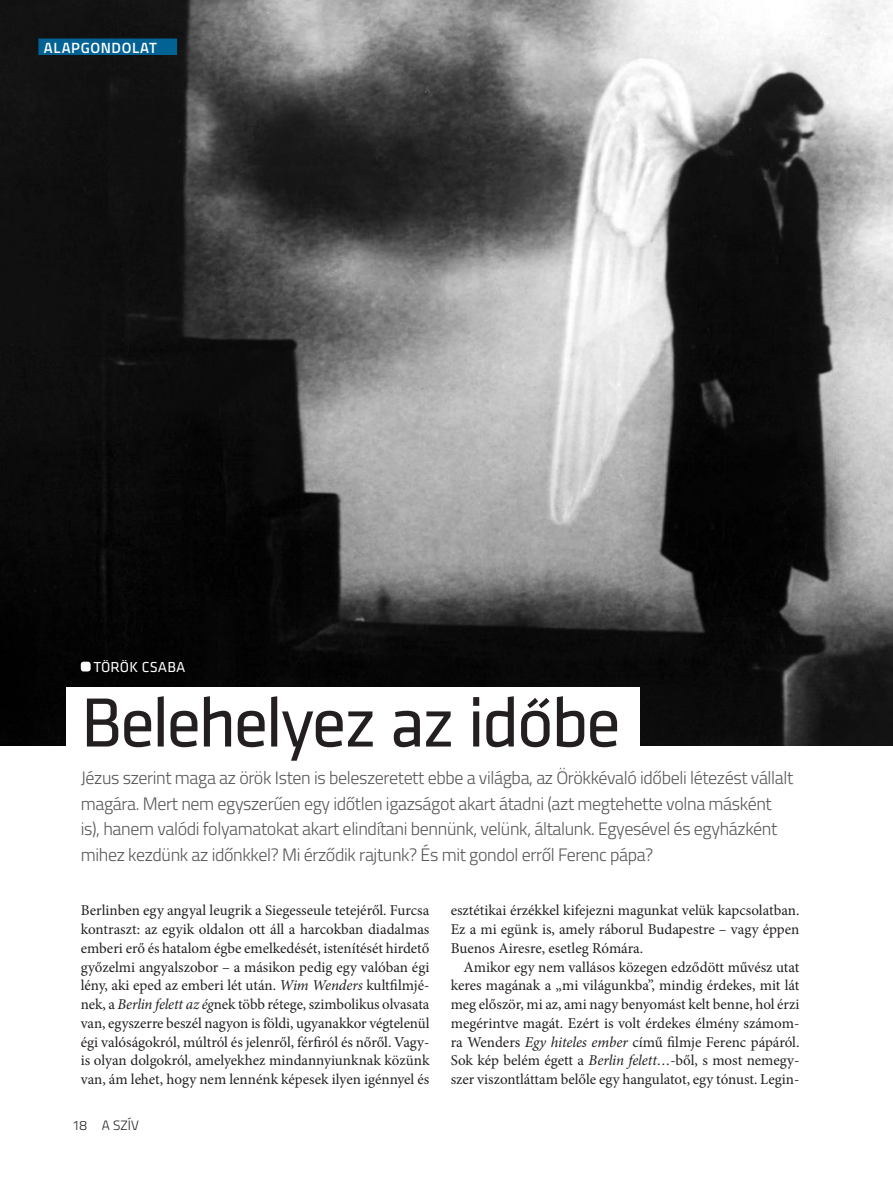
<style>
.page{position:relative;width:893px;height:1191px;background:#fff}
.page>*{position:absolute;margin:0;border:0;box-sizing:border-box;transform-origin:0 0}
.FŐCÍM{font:72px "Klavika";letter-spacing:-.04em;color:#231f20}
.LEAD_OK{font:300 18px/25.5px "Titillium";letter-spacing:-.02em;color:#57585a}
.Első_bekezdés{font:15px/18.8px "Minion Pro";color:#231f20;text-align:justify}
.Kenyérszöveg{font:15px/18.8px "Minion Pro";color:#231f20;text-align:justify}
.SZERZO{font:15px "Klavika";letter-spacing:.01em;color:#fff}
.ROVATCÍM_BAL{font:600 14.85px "Titillium";letter-spacing:.045em;color:#fff}
.OLDALSZÁM{font:300 13.5px "Titillium";letter-spacing:.01em;color:#231f20}
.s1{font-style:italic}
</style>
<div class="page">
<img style="left:0;top:0;width:893px;height:745px">
<div style="left:66px;top:687px;width:573px;height:63px;background:#fff"></div>
<div style="left:81px;top:661px;width:10px;height:10px;background:#fff;border-radius:3px"></div>
<div style="left:38px;top:38px;width:139px;height:17px;background:#036294"></div>
<p class="ROVATCÍM_BAL" style="left:44px;top:37px;width:115px">ALAPGONDOLAT</p>
<p class="SZERZO" style="left:93px;top:656px;width:94px">TÖRÖK CSABA</p>
<p class="FŐCÍM" style="left:81px;top:675px;width:542px">Belehelyez az időbe</p>
<p class="LEAD_OK" style="left:81px;top:764px;width:714px">Jézus szerint maga az örök Isten is beleszeretett ebbe a világba, az Örökkévaló időbeli létezést vállalt magára. Mert nem egyszerűen egy időtlen igazságot akart átadni (azt megtehette volna másként is), hanem valódi folyamatokat akart elindítani bennünk, velünk, általunk. Egyesével és egyházként mihez kezdünk az időnkkel? Mi érződik rajtunk? És mit gondol erről Ferenc pápa?</p>
<p class="Első_bekezdés" style="left:81px;top:901px;width:350px">Berlinben egy angyal leugrik a Siegesseule tetejéről. Furcsa kontraszt: az egyik oldalon ott áll a harcokban diadalmas emberi erő és hatalom égbe emelkedését, istenítését hirdető győzelmi angyalszobor – a másikon pedig egy valóban égi lény, aki eped az emberi lét után. <span class="s1">Wim Wenders</span> kultfilmjé&shy;nek, a <span class="s1">Berlin felett az ég</span>nek több rétege, szimbolikus olvasata van, egyszerre beszél nagyon is földi, ugyanakkor végtelenül égi valóságokról, múltról és jelenről, férfiról és nőről. Vagy&shy;is olyan dolgokról, amelyekhez mindannyiunknak közünk van, ám lehet, hogy nem lennénk képesek ilyen igénnyel és</p>
<p class="Első_bekezdés" style="left:451px;top:901px;width:350px">esztétikai érzékkel kifejezni magunkat velük kapcsolatban.<br>Ez a mi egünk is, amely ráborul Budapestre – vagy éppen Buenos Airesre, esetleg Rómára.</p>
<p class="Kenyérszöveg" style="left:451px;top:957px;width:350px;text-indent:13px">Amikor egy nem vallásos közegen edződött művész utat keres magának a „mi világunkba”, mindig érdekes, mit lát meg először, mi az, ami nagy benyomást kelt benne, hol érzi megérintve magát. Ezért is volt érdekes élmény számom&shy;ra Wenders <span class="s1">Egy hiteles ember</span> című filmje Ferenc pápáról.<br>Sok kép belém égett a <span class="s1">Berlin felett…-</span>ből, s most nemegy&shy;szer viszontláttam belőle egy hangulatot, egy tónust. Legin-</p>
<p class="OLDALSZÁM" style="left:72px;top:1115px;width:69px">18 A SZÍV</p>
</div>
